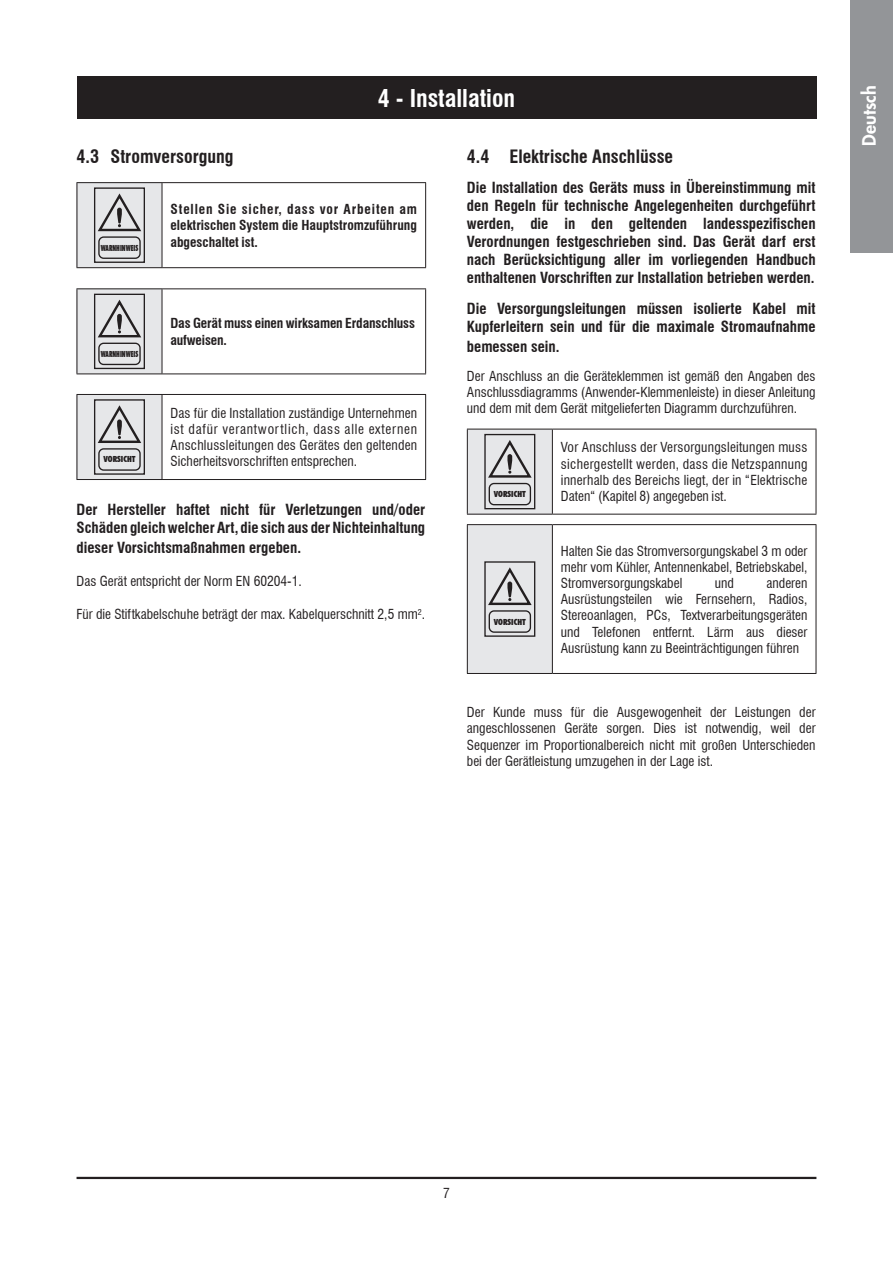
<style>
.page{position:relative;width:893px;height:1263px;background:#fff}
.page>*{position:absolute;margin:0;border:0;box-sizing:border-box;transform-origin:0 0}
.t1{font:700 condensed 24px "Swiss 721 BT";color:#fff}
.t2{font:700 condensed 18px "Swiss 721 BT";color:#231f20}
.t3{font:800 18px "Futura Std";color:#fff}
.t4{font:700 condensed 15px/18px "Swiss 721 BT";color:#231f20}
.t5{font:condensed 13.5px/16.2px "Swiss 721 BT";color:#231f20;text-align:justify}
.t6{font:700 condensed 13.5px/16.2px "Swiss 721 BT";letter-spacing:-.005em;color:#231f20;text-align:justify}
.t7{font:900 condensed 8.4px "Futura BT";color:#231f20}
.t8{font:900 condensed 8.4px "Futura BT";color:#231f20;scale:.78 1}
</style>
<div class="page">
<hr style="left:77px;top:1177px;width:739px;height:2px;background:#231f20">
<div style="left:850px;top:0;width:43px;height:253px;background:#939598"></div>
<div style="left:77px;top:77px;width:739px;height:42px;background:#231f20"></div>
<div style="left:467px;top:429px;width:85px;height:85px;background:#e6e7e9"></div>
<hr style="left:467px;top:429px;width:1px;height:85px;background:#231f20">
<hr style="left:467px;top:429px;width:85px;height:1px;background:#231f20">
<hr style="left:467px;top:514px;width:85px;height:1px;background:#231f20">
<hr style="left:552px;top:429px;width:1px;height:85px;background:#231f20">
<hr style="left:816px;top:429px;width:1px;height:85px;background:#231f20">
<hr style="left:552px;top:429px;width:264px;height:1px;background:#231f20">
<hr style="left:552px;top:514px;width:264px;height:1px;background:#231f20">
<div style="left:489px;top:483px;width:42px;height:22px;border:1px solid #231f20;border-radius:5px"></div>
<div style="left:484px;top:434px;width:51px;height:75px;border:1px solid #231f20"></div>
<svg style="left:488px;top:437px;width:46px;height:43px"></svg>
<div style="left:77px;top:183px;width:85px;height:85px;background:#e6e7e9"></div>
<hr style="left:77px;top:183px;width:1px;height:84px;background:#231f20">
<hr style="left:77px;top:182px;width:85px;height:1px;background:#231f20">
<hr style="left:77px;top:267px;width:85px;height:1px;background:#231f20">
<hr style="left:162px;top:183px;width:1px;height:84px;background:#231f20">
<hr style="left:425px;top:183px;width:1px;height:84px;background:#231f20">
<hr style="left:162px;top:182px;width:264px;height:1px;background:#231f20">
<hr style="left:162px;top:267px;width:264px;height:1px;background:#231f20">
<div style="left:98px;top:236px;width:43px;height:23px;border:1px solid #231f20;border-radius:5px"></div>
<div style="left:94px;top:187px;width:51px;height:76px;border:1px solid #231f20"></div>
<svg style="left:98px;top:193px;width:43px;height:39px"></svg>
<div style="left:77px;top:289px;width:85px;height:85px;background:#e6e7e9"></div>
<hr style="left:77px;top:289px;width:1px;height:84px;background:#231f20">
<hr style="left:77px;top:288px;width:85px;height:1px;background:#231f20">
<hr style="left:77px;top:373px;width:85px;height:1px;background:#231f20">
<hr style="left:162px;top:289px;width:1px;height:84px;background:#231f20">
<hr style="left:425px;top:289px;width:1px;height:84px;background:#231f20">
<hr style="left:162px;top:288px;width:264px;height:1px;background:#231f20">
<hr style="left:162px;top:373px;width:264px;height:1px;background:#231f20">
<div style="left:98px;top:343px;width:43px;height:22px;border:1px solid #231f20;border-radius:5px"></div>
<div style="left:94px;top:294px;width:51px;height:75px;border:1px solid #231f20"></div>
<svg style="left:97px;top:299px;width:45px;height:39px"></svg>
<div style="left:77px;top:394px;width:85px;height:85px;background:#e6e7e9"></div>
<hr style="left:77px;top:395px;width:1px;height:84px;background:#231f20">
<hr style="left:77px;top:394px;width:85px;height:1px;background:#231f20">
<hr style="left:77px;top:479px;width:85px;height:1px;background:#231f20">
<hr style="left:162px;top:395px;width:1px;height:84px;background:#231f20">
<hr style="left:425px;top:395px;width:1px;height:84px;background:#231f20">
<hr style="left:162px;top:394px;width:264px;height:1px;background:#231f20">
<hr style="left:162px;top:479px;width:264px;height:1px;background:#231f20">
<div style="left:98px;top:448px;width:43px;height:23px;border:1px solid #231f20;border-radius:5px"></div>
<div style="left:94px;top:399px;width:51px;height:76px;border:1px solid #231f20"></div>
<svg style="left:97px;top:405px;width:45px;height:38px"></svg>
<div style="left:467px;top:525px;width:85px;height:148px;background:#e6e7e9"></div>
<hr style="left:467px;top:525px;width:1px;height:148px;background:#231f20">
<hr style="left:467px;top:524px;width:85px;height:1px;background:#231f20">
<hr style="left:467px;top:673px;width:85px;height:1px;background:#231f20">
<hr style="left:552px;top:525px;width:1px;height:148px;background:#231f20">
<hr style="left:816px;top:525px;width:1px;height:148px;background:#231f20">
<hr style="left:552px;top:524px;width:264px;height:1px;background:#231f20">
<hr style="left:552px;top:673px;width:264px;height:1px;background:#231f20">
<div style="left:489px;top:610px;width:42px;height:23px;border:1px solid #231f20;border-radius:5px"></div>
<div style="left:484px;top:561px;width:51px;height:76px;border:1px solid #231f20"></div>
<svg style="left:488px;top:565px;width:46px;height:42px"></svg>
<p class="t1" style="left:378px;top:84px;width:139px">4 - Installation</p>
<p class="t2" style="left:77px;top:145px;width:159px">4.3 Stromversorgung</p>
<p class="t2" style="left:467px;top:145px;width:208px">4.4 Elektrische Anschlüsse</p>
<p class="t4" style="left:467px;top:179px;width:350px;text-align:justify">Die Installation des Geräts muss in Übereinstimmung mit den Regeln für technische Angelegenheiten durchgeführt werden, die in den geltenden landesspezifischen Verordnungen festgeschrieben sind. Das Gerät darf erst nach Berücksichtigung aller im vorliegenden Handbuch enthaltenen Vorschriften zur Installation betrieben werden.</p>
<p class="t4" style="left:467px;top:300px;width:350px">Die Versorgungsleitungen müssen isolierte Kabel mit<br>Kupferleitern sein und für die maximale Stromaufnahme</p>
<p class="t4" style="left:467px;top:337px;width:94px">bemessen sein.</p>
<p class="t5" style="left:467px;top:368px;width:350px">Der Anschluss an die Geräteklemmen ist gemäß den Angaben des Anschlussdiagramms (Anwender-Klemmenleiste) in dieser Anleitung und dem mit dem Gerät mitgelieferten Diagramm durchzuführen.</p>
<p class="t6" style="left:171px;top:201px;width:248px">Stellen Sie sicher, dass vor Arbeiten am elektrischen System die Hauptstromzuführung abgeschaltet ist.</p>
<p class="t8" style="left:101px;top:243px;width:50px">WARNHINWEIS</p>
<p class="t6" style="left:171px;top:315px;width:246px">Das Gerät muss einen wirksamen Erdanschluss aufweisen.</p>
<p class="t8" style="left:101px;top:349px;width:50px">WARNHINWEIS</p>
<p class="t5" style="left:171px;top:405px;width:248px">Das für die Installation zuständige Unternehmen ist dafür verantwortlich, dass alle externen Anschlussleitungen des Gerätes den geltenden Sicherheitsvorschriften entsprechen.</p>
<p class="t4" style="left:77px;top:500px;width:350px">Der Hersteller haftet nicht für Verletzungen und/oder<br>Schäden gleich welcher Art, die sich aus der Nichteinhaltung</p>
<p class="t4" style="left:77px;top:538px;width:226px">dieser Vorsichtsmaßnahmen ergeben.</p>
<p class="t5" style="left:77px;top:573px;width:227px">Das Gerät entspricht der Norm EN 60204-1.</p>
<p class="t5" style="left:77px;top:606px;width:350px">Für die Stiftkabelschuhe beträgt der max. Kabelquerschnitt 2,5 mm<sup>2</sup>.</p>
<p class="t7" style="left:494px;top:616px;width:34px">VORSICHT</p>
<p class="t5" style="left:561px;top:439px;width:248px">Vor Anschluss der Versorgungsleitungen muss sichergestellt werden, dass die Netzspannung innerhalb des Bereichs liegt, der in “Elektrische Daten“ (Kapitel 8) angegeben ist.</p>
<p class="t7" style="left:103px;top:454px;width:34px">VORSICHT</p>
<p class="t7" style="left:494px;top:489px;width:34px">VORSICHT</p>
<p class="t5" style="left:561px;top:543px;width:248px">Halten Sie das Stromversorgungskabel 3 m oder mehr vom Kühler, Antennenkabel, Betriebskabel, Stromversorgungskabel</p>
<p class="t5" style="left:561px;top:575px;width:248px;text-indent:206px">anderen Ausrüstungsteilen wie Fernsehern, Radios, Stereoanlagen, PCs, Textverarbeitungsgeräten und Telefonen entfernt. Lärm aus dieser Ausrüstung kann zu Beeinträchtigungen führen</p>
<p class="t5" style="left:715px;top:575px;width:21px">und</p>
<p class="t5" style="left:467px;top:704px;width:350px">Der Kunde muss für die Ausgewogenheit der Leistungen der angeschlossenen Geräte sorgen. Dies ist notwendig, weil der Sequenzer im Proportionalbereich nicht mit großen Unterschieden bei der Gerätleistung umzugehen in der Lage ist.</p>
<h2 class="t3" style="left:858px;top:146px;width:61px;rotate:-90deg">Deutsch</h2>
<p class="t5" style="left:443px;top:1185px;width:8px">7</p>
</div>
